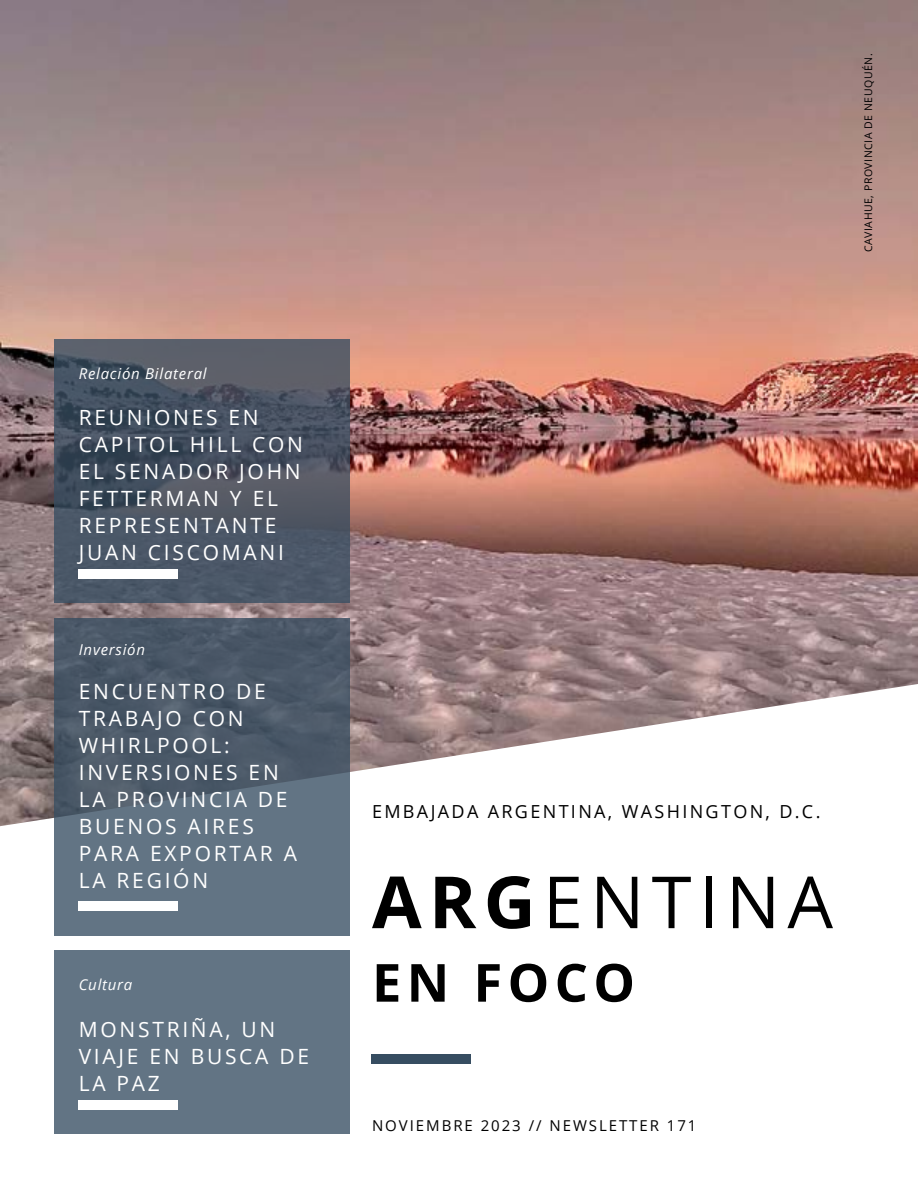
<style>
.page{position:relative;width:918px;height:1188px;background:#fff}
.page>*{position:absolute;margin:0;border:0;box-sizing:border-box;transform-origin:0 0}
.t1{font:72px "Open Sans";letter-spacing:.1em;color:#000}
.t2{font:700 52.5px "Open Sans";letter-spacing:.1em;color:#000}
.t3{font:21px/27px "Open Sans";letter-spacing:.13em;color:#fff}
.t4{font:18px "Open Sans";letter-spacing:.13em;color:#000}
.t5{font:italic 15px "Open Sans";letter-spacing:.05em;color:#fff}
.t6{font:15px "Open Sans";letter-spacing:.13em;color:#000}
.t7{font:10.5px "Open Sans";letter-spacing:.05em;color:#000}
.s1{font-weight:700}
</style>
<div class="page">
<img style="left:0;top:0;width:918px;height:826px">
<div style="left:372px;top:1055px;width:99px;height:9px;background:#364d61"></div>
<div style="left:55px;top:950px;width:295px;height:184px;background:#627484"></div>
<svg style="left:55px;top:618px;width:295px;height:317px;background:#556474"></svg>
<svg style="left:55px;top:340px;width:295px;height:263px;background:#4b5463"></svg>
<div style="left:79px;top:1100px;width:99px;height:9px;background:#fff"></div>
<div style="left:79px;top:902px;width:99px;height:9px;background:#fff"></div>
<div style="left:79px;top:569px;width:99px;height:9px;background:#fff"></div>
<p class="t5" style="left:79px;top:363px;width:130px">Relación Bilateral</p>
<p class="t3" style="left:79px;top:403px;width:226px">REUNIONES EN<br>CAPITOL HILL CON<br>EL SENADOR JOHN<br>FETTERMAN Y EL<br>REPRESENTANTE<br>JUAN CISCOMANI</p>
<p class="t5" style="left:79px;top:639px;width:68px">Inversión</p>
<p class="t3" style="left:79px;top:678px;width:220px">ENCUENTRO DE<br>TRABAJO CON<br>WHIRLPOOL:<br>INVERSIONES EN<br>LA PROVINCIA DE<br>BUENOS AIRES<br>PARA EXPORTAR A<br>LA REGIÓN</p>
<p class="t5" style="left:79px;top:974px;width:55px">Cultura</p>
<p class="t3" style="left:79px;top:1015px;width:232px">MONSTRIÑA, UN<br>VIAJE EN BUSCA DE<br>LA PAZ</p>
<p class="t7" style="left:861px;top:252px;width:200px;rotate:-90deg">CAVIAHUE, PROVINCIA DE NEUQUÉN.</p>
<p class="t4" style="left:372px;top:800px;width:450px">EMBAJADA ARGENTINA, WASHINGTON, D.C.</p>
<h1 class="t1" style="left:372px;top:853px;width:463px"><span class="s1">ARG</span>ENTINA</h1>
<h2 class="t2" style="left:372px;top:946px;width:265px">EN FOCO</h2>
<p class="t6" style="left:372px;top:1115px;width:326px">NOVIEMBRE 2023 // NEWSLETTER 171</p>
</div>
